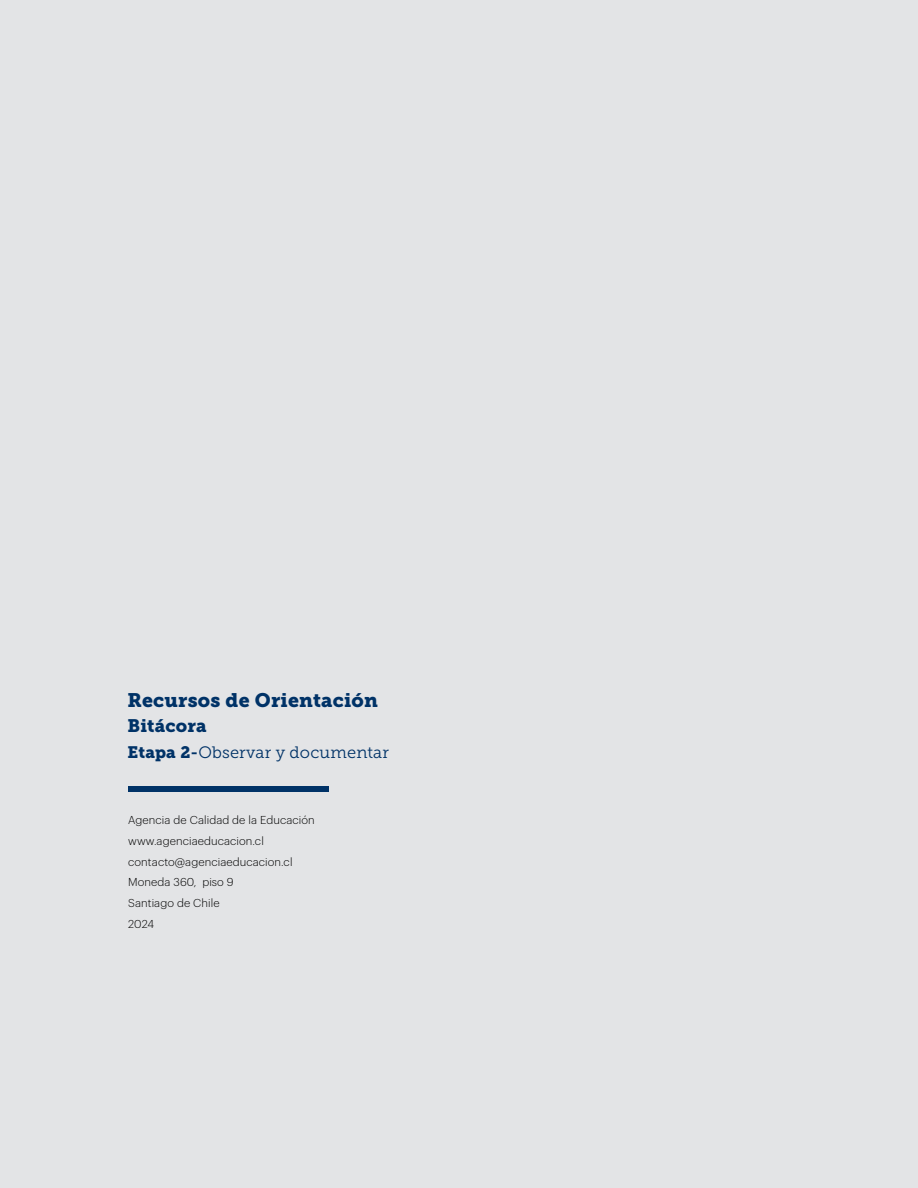
<style>
.page{position:relative;width:918px;height:1188px;background:#e3e4e6}
.page>*{position:absolute;margin:0;border:0;box-sizing:border-box;transform-origin:0 0}
.t1{font:19.5px "Museo Slab 900";letter-spacing:.01em;color:#003267}
.t2{font:18px "Museo Slab 900";letter-spacing:.01em;color:#003267}
.t3{font:16.5px "Museo Slab 300";letter-spacing:.01em;color:#003267}
.t4{font:300 11.25px/20.7px "Graphik";letter-spacing:.01em;color:#000}
.s1{font-family:"Museo Slab 900"}
.s2{font-family:"Museo Slab 700"}
</style>
<div class="page">
<div style="left:128px;top:786px;width:201px;height:6px;background:#003267"></div>
<h1 class="t1" style="left:128px;top:688px;width:252px">Recursos de Orientación</h1>
<h2 class="t2" style="left:128px;top:715px;width:81px">Bitácora</h2>
<h3 class="t3" style="left:128px;top:743px;width:263px"><span class="s1">Etapa 2</span><span class="s2">-</span>Observar y documentar</h3>
<p class="t4" style="left:128px;top:809px;width:188px">Agencia de Calidad de la Educación www.agenciaeducacion.cl contacto@agenciaeducacion.cl<br>Moneda 360, piso 9<br>Santiago de Chile<br>2024</p>
</div>
